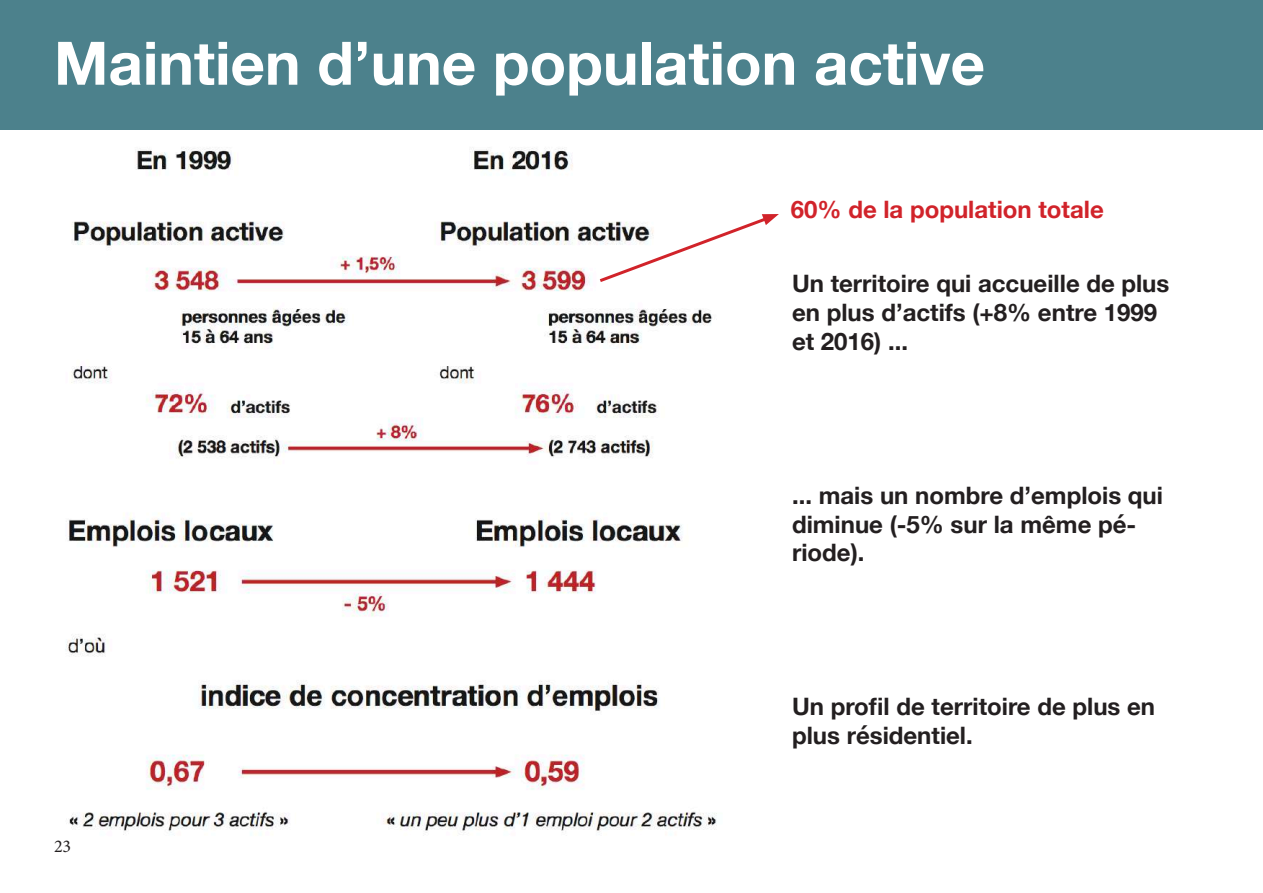
<style>
.page{position:relative;width:1263px;height:893px;background:#fff}
.page>*{position:absolute;margin:0;border:0;box-sizing:border-box;transform-origin:0 0}
.t1{font:700 60px "Helvetica Neue";color:#fff}
.t2{font:700 24px/28.8px "Helvetica Neue";color:#231f20}
.t3{font:700 24px "Helvetica Neue";color:#d1232a}
.t4{font:18px "Minion Pro";color:#231f20}
</style>
<div class="page">
<div style="left:0;top:0;width:1263px;height:129px;background:#4c818c"></div>
<img style="left:71px;top:148px;width:641px;height:311px">
<img style="left:65px;top:513px;width:652px;height:322px">
<svg style="left:596px;top:214px;width:183px;height:70px"></svg>
<h1 class="t1" style="left:54px;top:16px;width:932px">Maintien d’une population active</h1>
<p class="t3" style="left:791px;top:190px;width:314px">60% de la population totale</p>
<p class="t2" style="left:792px;top:270px;width:379px">Un territoire qui accueille de plus en plus d’actifs (+8% entre 1999 et 2016) ...</p>
<p class="t2" style="left:792px;top:481px;width:372px">... mais un nombre d’emplois qui diminue (-5% sur la même pé&shy;riode).</p>
<p class="t4" style="left:54px;top:834px;width:19px">23</p>
<p class="t2" style="left:792px;top:693px;width:365px">Un profil de territoire de plus en plus résidentiel.</p>
</div>
